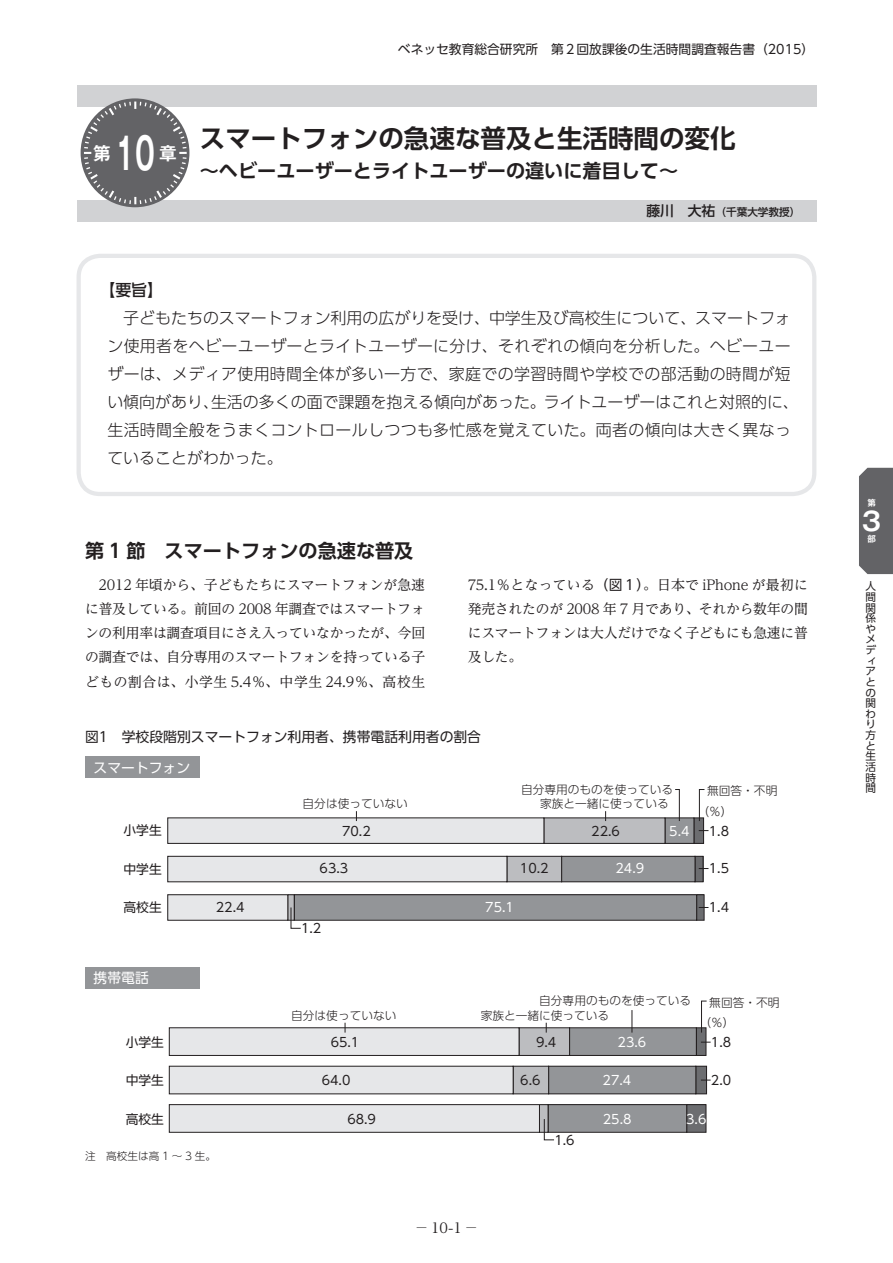
<style>
.page{position:relative;width:893px;height:1263px;background:#fff}
.page>*{position:absolute;margin:0;border:0;box-sizing:border-box;transform-origin:0 0}
._04_注{font:700 43.5px "Gothic MB101 Pro De";color:#fff;scale:.6 1}
.節_タイトル{font:700 25.5px "UD Shin Go Pro De";color:#231f20}
.t1{font:700 25.5px "Gothic MB101 Pro De";color:#fff}
.節_タイトル-2{font:700 19.2px "UD Shin Go Pro De";color:#231f20}
._001_第1節タイトル{font:700 19.2px "UD Shin Go Pro De";color:#231f20}
._04_注-2{font:700 17.7px "Gothic MB101 Pro De";color:#fff}
._04_注-3{font:300 15.9px/27.9px "UD Shin Go Pro";letter-spacing:.02em;color:#231f20}
._04_注-4{font:500 15.9px "UD Shin Go Pro";color:#231f20}
._003_本文13Q22_75H{font:13.8px/24.2px "UD Reimin Pro";letter-spacing:-.015em;color:#231f20;text-align:justify}
._03_図タイトル{font:13.8px "UD Shin Go Pro";color:#231f20}
._03_図タイトル-2{font:13.8px "UD Shin Go Pro";color:#fff}
._003_本文13Q22_75H-2{font:13.8px "UD Reimin Pro";letter-spacing:-.015em;color:#231f20;scale:.7 1}
.柱{font:12.75px "UD Shin Go Pro";color:#231f20}
.t2{font:12.75px "UD Shin Go Pro";color:#fff}
.t3{font:300 11.7px "UD Shin Go Pro";color:#231f20}
.ツメ{font:10.65px/10.6px "UD Shin Go Pro";color:#231f20}
._04_注-5{font:500 10.65px "UD Shin Go Pro";color:#231f20}
._04_注-6{font:300 10.65px "UD Shin Go Pro";color:#231f20}
.t4{font:700 8.55px "Gothic MB101 Pro De";color:#fff}
.s1{font-size:13.8px}
.s2{font-family:"UD Shin Go Pro"}
</style>
<div class="page">
<div style="left:694px;top:818px;width:10px;height:25px;background:#6c6d70"></div>
<div style="left:694px;top:818px;width:10px;height:25px;border:1px solid #231f20"></div>
<div style="left:665px;top:818px;width:29px;height:25px;background:#939598"></div>
<div style="left:665px;top:818px;width:29px;height:25px;border:1px solid #231f20"></div>
<div style="left:544px;top:818px;width:121px;height:25px;background:#bcbdc0"></div>
<div style="left:168px;top:818px;width:376px;height:25px;background:#e6e7e9"></div>
<div style="left:695px;top:856px;width:8px;height:26px;background:#6c6d70"></div>
<div style="left:695px;top:856px;width:8px;height:26px;border:1px solid #231f20"></div>
<div style="left:562px;top:856px;width:133px;height:26px;background:#939598"></div>
<div style="left:561px;top:856px;width:134px;height:26px;border:1px solid #231f20"></div>
<div style="left:507px;top:856px;width:55px;height:26px;background:#bcbdc0"></div>
<div style="left:507px;top:856px;width:55px;height:26px;border:1px solid #231f20"></div>
<div style="left:168px;top:856px;width:339px;height:26px;background:#e6e7e9"></div>
<div style="left:168px;top:856px;width:339px;height:26px;border:1px solid #231f20"></div>
<div style="left:697px;top:895px;width:7px;height:25px;background:#6c6d70"></div>
<div style="left:696px;top:894px;width:8px;height:26px;border:1px solid #231f20"></div>
<div style="left:294px;top:895px;width:403px;height:25px;background:#939598"></div>
<div style="left:294px;top:894px;width:403px;height:26px;border:1px solid #231f20"></div>
<svg style="left:290px;top:896px;width:2px;height:22px"></svg>
<div style="left:168px;top:895px;width:120px;height:25px;background:#e6e7e9"></div>
<div style="left:168px;top:894px;width:120px;height:26px;border:1px solid #231f20"></div>
<svg style="left:699px;top:789px;width:6px;height:32px"></svg>
<svg style="left:675px;top:789px;width:5px;height:32px"></svg>
<svg style="left:291px;top:907px;width:10px;height:22px"></svg>
<div style="left:77px;top:254px;width:739px;height:242px;border:4px solid #e6e7e9;border-radius:21px"></div>
<div style="left:696px;top:1028px;width:10px;height:27px;background:#6c6d70"></div>
<div style="left:696px;top:1027px;width:10px;height:29px;border:1px solid #231f20"></div>
<div style="left:570px;top:1028px;width:126px;height:27px;background:#939598"></div>
<div style="left:569px;top:1027px;width:128px;height:29px;border:1px solid #231f20"></div>
<div style="left:519px;top:1028px;width:51px;height:27px;background:#bcbdc0"></div>
<div style="left:519px;top:1027px;width:51px;height:29px;border:1px solid #231f20"></div>
<div style="left:169px;top:1028px;width:350px;height:27px;background:#e6e7e9"></div>
<div style="left:169px;top:1027px;width:350px;height:29px;border:1px solid #231f20"></div>
<div style="left:696px;top:1066px;width:10px;height:28px;background:#6c6d70"></div>
<div style="left:696px;top:1066px;width:11px;height:28px;border:1px solid #231f20"></div>
<div style="left:549px;top:1066px;width:147px;height:28px;background:#939598"></div>
<div style="left:548px;top:1066px;width:148px;height:28px;border:1px solid #231f20"></div>
<div style="left:513px;top:1066px;width:36px;height:28px;background:#bcbdc0"></div>
<div style="left:513px;top:1066px;width:36px;height:28px;border:1px solid #231f20"></div>
<div style="left:169px;top:1066px;width:344px;height:28px;background:#e6e7e9"></div>
<div style="left:169px;top:1066px;width:344px;height:28px;border:1px solid #231f20"></div>
<div style="left:687px;top:1104px;width:19px;height:28px;background:#6c6d70"></div>
<div style="left:686px;top:1104px;width:20px;height:28px;border:1px solid #231f20"></div>
<div style="left:548px;top:1104px;width:139px;height:28px;background:#939598"></div>
<div style="left:548px;top:1104px;width:139px;height:28px;border:1px solid #231f20"></div>
<div style="left:539px;top:1104px;width:9px;height:28px;background:#bcbdc0"></div>
<div style="left:169px;top:1104px;width:370px;height:28px;background:#e6e7e9"></div>
<div style="left:169px;top:1104px;width:371px;height:28px;border:1px solid #231f20"></div>
<svg style="left:701px;top:1001px;width:6px;height:32px"></svg>
<svg style="left:632px;top:1010px;width:1px;height:22px"></svg>
<svg style="left:544px;top:1118px;width:10px;height:22px"></svg>
<div style="left:77px;top:85px;width:739px;height:21px;background:#d1d2d4"></div>
<div style="left:77px;top:200px;width:739px;height:21px;background:#d1d2d4"></div>
<svg style="left:83px;top:100px;width:105px;height:105px"></svg>
<div style="left:85px;top:757px;width:115px;height:21px;background:#939598"></div>
<div style="left:85px;top:967px;width:115px;height:21px;background:#939598"></div>
<div style="left:859px;top:468px;width:34px;height:106px;background:#636366"></div>
<p class="柱" style="left:398px;top:39px;width:418px">ベネッセ教育総合研究所　第２回放課後の生活時間調査報告書（2015）</p>
<p class="_04_注-2" style="left:93px;top:138px;width:19px">第</p>
<p class="_04_注" style="left:115px;top:117px;width:68px">10</p>
<p class="_04_注-2" style="left:159px;top:138px;width:19px">章</p>
<p class="節_タイトル" style="left:200px;top:118px;width:537px">スマートフォンの急速な普及と生活時間の変化</p>
<p class="節_タイトル-2" style="left:200px;top:155px;width:480px">～ヘビーユーザーとライトユーザーの違いに着目して～</p>
<p class="_04_注-5" style="left:646px;top:203px;width:156px"><span class="s1">藤川　大祐</span>（千葉大学教授）</p>
<p class="_04_注-4" style="left:99px;top:277px;width:65px">【要旨】</p>
<p class="_04_注-3" style="left:107px;top:303px;width:693px">　子どもたちのスマートフォン利用の広がりを受け、中学生及び高校生について、スマートフォン使用者をヘビーユーザーとライトユーザーに分け、それぞれの傾向を分析した。ヘビーユーザーは、メディア使用時間全体が多い一方で、家庭での学習時間や学校での部活動の時間が短い傾向があり、生活の多くの面で課題を抱える傾向があった。ライトユーザーはこれと対照的に、生活時間全般をうまくコントロールしつつも多忙感を覚えていた。両者の傾向は大きく異なっていることがわかった。</p>
<p class="_001_第1節タイトル" style="left:85px;top:535px;width:330px">第 1 節　スマートフォンの急速な普及</p>
<p class="_003_本文13Q22_75H" style="left:85px;top:572px;width:342px">　2012 年頃から、子どもたちにスマートフォンが急速に普及している。前回の 2008 年調査ではスマートフォンの利用率は調査項目にさえ入っていなかったが、今回の調査では、自分専用のスマートフォンを持っている子どもの割合は、小学生 5.4％、中学生 24.9％、高校生</p>
<p class="_003_本文13Q22_75H" style="left:468px;top:572px;width:342px">75.1％となっている<span class="s2">（図１）</span>。日本で iPhone が最初に発売されたのが 2008 年 7 月であり、それから数年の間にスマートフォンは大人だけでなく子どもにも急速に普及した。</p>
<p class="_03_図タイトル" style="left:85px;top:726px;width:398px">図1　学校段階別スマートフォン利用者、携帯電話利用者の割合</p>
<p class="_03_図タイトル-2" style="left:94px;top:756px;width:98px">スマートフォン</p>
<p class="柱" style="left:124px;top:820px;width:40px">小学生</p>
<p class="柱" style="left:111px;top:858px;width:53px">　中学生</p>
<p class="柱" style="left:111px;top:897px;width:53px">　高校生</p>
<p class="_03_図タイトル-2" style="left:94px;top:967px;width:57px">携帯電話</p>
<p class="柱" style="left:126px;top:1032px;width:40px">小学生</p>
<p class="柱" style="left:113px;top:1070px;width:53px">　中学生</p>
<p class="柱" style="left:113px;top:1108px;width:53px">　高校生</p>
<p class="t3" style="left:303px;top:794px;width:107px">自分は使っていない</p>
<p class="柱" style="left:342px;top:820px;width:30px">70.2</p>
<p class="t3" style="left:521px;top:780px;width:154px">自分専用のものを使っている</p>
<p class="t3" style="left:540px;top:794px;width:130px">家族と一緒に使っている</p>
<p class="柱" style="left:591px;top:820px;width:30px">22.6</p>
<p class="t2" style="left:669px;top:820px;width:22px">5.4</p>
<p class="t3" style="left:707px;top:781px;width:72px">無回答・不明</p>
<p class="t3" style="left:697px;top:802px;width:37px">（％）</p>
<p class="柱" style="left:709px;top:820px;width:22px">1.8</p>
<p class="柱" style="left:320px;top:858px;width:30px">63.3</p>
<p class="柱" style="left:520px;top:858px;width:30px">10.2</p>
<p class="t2" style="left:615px;top:858px;width:30px">24.9</p>
<p class="柱" style="left:709px;top:858px;width:22px">1.5</p>
<p class="柱" style="left:216px;top:897px;width:30px">22.4</p>
<p class="t2" style="left:485px;top:897px;width:30px">75.1</p>
<p class="柱" style="left:709px;top:897px;width:22px">1.4</p>
<p class="柱" style="left:301px;top:918px;width:22px">1.2</p>
<p class="t3" style="left:291px;top:1006px;width:107px">自分は使っていない</p>
<p class="柱" style="left:331px;top:1032px;width:30px">65.1</p>
<p class="t3" style="left:539px;top:991px;width:154px">自分専用のものを使っている</p>
<p class="t3" style="left:481px;top:1006px;width:130px">家族と一緒に使っている</p>
<p class="柱" style="left:536px;top:1032px;width:22px">9.4</p>
<p class="t2" style="left:618px;top:1032px;width:30px">23.6</p>
<p class="t3" style="left:709px;top:993px;width:72px">無回答・不明</p>
<p class="t3" style="left:700px;top:1013px;width:37px">（％）</p>
<p class="柱" style="left:711px;top:1032px;width:22px">1.8</p>
<p class="柱" style="left:322px;top:1070px;width:30px">64.0</p>
<p class="柱" style="left:520px;top:1070px;width:22px">6.6</p>
<p class="t2" style="left:603px;top:1070px;width:30px">27.4</p>
<p class="柱" style="left:711px;top:1070px;width:22px">2.0</p>
<p class="柱" style="left:347px;top:1109px;width:30px">68.9</p>
<p class="t2" style="left:603px;top:1109px;width:30px">25.8</p>
<p class="t2" style="left:686px;top:1109px;width:22px">3.6</p>
<p class="柱" style="left:554px;top:1129px;width:22px">1.6</p>
<p class="_04_注-6" style="left:85px;top:1147px;width:132px">注　高校生は高 1 ～ 3 生。</p>
<p class="_003_本文13Q22_75H-2" style="left:417px;top:1216px;width:86px">─ 10-1 ─</p>
<p class="t4" style="left:867px;top:495px;width:10px">第</p>
<p class="t1" style="left:859px;top:500px;width:23px">３</p>
<p class="t4" style="left:867px;top:532px;width:10px">部</p>
<p class="ツメ" style="left:865px;top:580px;width:12px">人間関係やメディアとの関わり方と生活時間</p>
</div>
